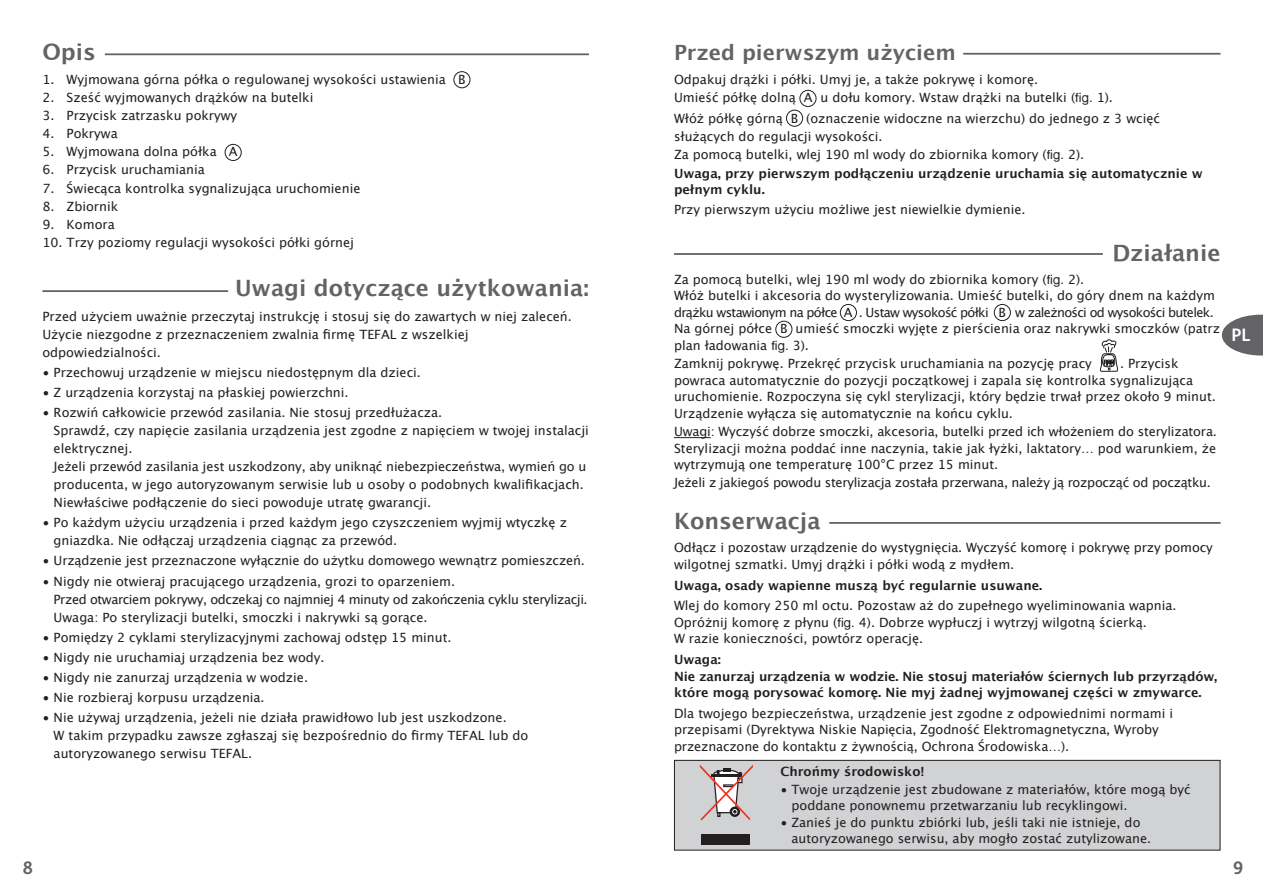
<style>
.page{position:relative;width:1263px;height:893px;background:#fff}
.page>*{position:absolute;margin:0;border:0;box-sizing:border-box;transform-origin:0 0}
.t1{font:700 22.5px "Lucida Grande";color:#636366}
.t2{font:700 21px "Lucida Grande";color:#636366}
.t3{font:700 18px "FS Albert";color:#636366}
.t4{font:700 18px "FS Albert";color:#fff}
.t5{font:12.75px/16.5px "Lucida Grande";color:#231f20}
.t6{font:700 12.75px/16.5px "Lucida Grande";color:#231f20}
.t7{font:12.75px "Lucida Grande";letter-spacing:-.02em;color:#231f20}
.s1{font-family:"Cyrillic II Sans"}
.s2{font-weight:700}
</style>
<div class="page">
<hr style="left:42px;top:290px;width:186px;height:2px;background:#636366">
<hr style="left:674px;top:437px;width:37px;height:1px;background:#231f20">
<hr style="left:829px;top:522px;width:391px;height:2px;background:#636366">
<hr style="left:963px;top:53px;width:257px;height:2px;background:#636366">
<hr style="left:674px;top:253px;width:429px;height:2px;background:#636366">
<hr style="left:105px;top:53px;width:484px;height:2px;background:#636366">
<div style="left:674px;top:760px;width:546px;height:90px;background:#d1d2d4"></div>
<div style="left:674px;top:760px;width:546px;height:90px;border:1px solid #231f20"></div>
<div style="left:701px;top:834px;width:48px;height:10px;background:#231f20"></div>
<svg style="left:700px;top:765px;width:53px;height:55px"></svg>
<svg style="left:1100px;top:339px;width:18px;height:33px"></svg>
<div style="left:453px;top:71px;width:17px;height:17px;border:1px solid #231f20;border-radius:50%"></div>
<div style="left:225px;top:144px;width:17px;height:17px;border:1px solid #231f20;border-radius:50%"></div>
<div style="left:775px;top:321px;width:17px;height:17px;border:1px solid #231f20;border-radius:50%"></div>
<div style="left:994px;top:304px;width:17px;height:17px;border:1px solid #231f20;border-radius:50%"></div>
<div style="left:840px;top:304px;width:17px;height:17px;border:1px solid #231f20;border-radius:50%"></div>
<div style="left:799px;top:90px;width:17px;height:17px;border:1px solid #231f20;border-radius:50%"></div>
<div style="left:786px;top:110px;width:17px;height:17px;border:1px solid #231f20;border-radius:50%"></div>
<svg style="left:1222px;top:315px;width:41px;height:40px"></svg>
<h1 class="t1" style="left:42px;top:39px;width:55px">Opis</h1>
<p class="t5" style="left:42px;top:72px;width:424px">1. Wyjmowana górna półka o regulowanej wysokości ustawienia B</p>
<p class="t5" style="left:42px;top:90px;width:272px">2. Sześć wyjmowanych drążków na butelki</p>
<p class="t5" style="left:42px;top:108px;width:196px">3. Przycisk zatrzasku pokrywy</p>
<p class="t5" style="left:42px;top:126px;width:77px">4. Pokrywa</p>
<p class="t5" style="left:42px;top:144px;width:197px">5. Wyjmowana dolna półka A</p>
<p class="t5" style="left:42px;top:162px;width:164px">6. Przycisk uruchamiania</p>
<p class="t5" style="left:42px;top:180px;width:319px">7. Świecąca kontrolka sygnalizująca uruchomienie</p>
<p class="t5" style="left:42px;top:198px;width:77px">8. Zbiornik</p>
<p class="t5" style="left:42px;top:216px;width:74px">9. Komora</p>
<p class="t5" style="left:42px;top:234px;width:313px">10. Trzy poziomy regulacji wysokości półki górnej</p>
<h1 class="t1" style="left:235px;top:275px;width:355px">Uwagi dotyczące użytkowania:</h1>
<p class="t5" style="left:42px;top:307px;width:531px;line-height:18px">Przed użyciem uważnie przeczytaj instrukcję i stosuj się do zawartych w niej zaleceń.<br>Użycie niezgodne z przeznaczeniem zwalnia firmę TEFAL z wszelkiej odpowiedzialności.</p>
<p class="t5" style="left:42px;top:364px;width:380px">• Przechowuj urządzenie w miejscu niedostępnym dla dzieci.</p>
<p class="t5" style="left:42px;top:384px;width:308px">• Z urządzenia korzystaj na płaskiej powierzchni.</p>
<p class="t5" style="left:54px;top:404px;width:537px;line-height:18px;text-indent:-11px">• Rozwiń całkowicie przewód zasilania. Nie stosuj przedłużacza.<br>Sprawdź, czy napięcie zasilania urządzenia jest zgodne z napięciem w twojej instalacji elektrycznej.<br>Jeżeli przewód zasilania jest uszkodzony, aby uniknąć niebezpieczeństwa, wymień go u producenta, w jego autoryzowanym serwisie lub u osoby o podobnych kwalifikacjach.<br>Niewłaściwe podłączenie do sieci powoduje utratę gwarancji.</p>
<p class="t5" style="left:54px;top:514px;width:515px;line-height:18px;text-indent:-11px">• Po każdym użyciu urządzenia i przed każdym jego czyszczeniem wyjmij wtyczkę z gniazdka. Nie odłączaj urządzenia ciągnąc za przewód.</p>
<p class="t5" style="left:42px;top:553px;width:544px">• Urządzenie jest przeznaczone wyłącznie do użytku domowego wewnątrz pomieszczeń.</p>
<p class="t5" style="left:54px;top:572px;width:535px;line-height:18px;text-indent:-11px">• Nigdy nie otwieraj pracującego urządzenia, grozi to oparzeniem.<br>Przed otwarciem pokrywy, odczekaj co najmniej 4 minuty od zakończenia cyklu sterylizacji.<br>Uwaga: Po sterylizacji butelki, smoczki i nakrywki są gorące.</p>
<p class="t5" style="left:42px;top:629px;width:411px">• Pomiędzy 2 cyklami sterylizacyjnymi zachowaj odstęp 15 minut.</p>
<p class="t5" style="left:42px;top:649px;width:284px">• Nigdy nie uruchamiaj urządzenia bez wody.</p>
<p class="t5" style="left:42px;top:669px;width:267px">• Nigdy nie zanurzaj urządzenia w wodzie.</p>
<p class="t5" style="left:42px;top:689px;width:224px">• Nie rozbieraj korpusu urządzenia.</p>
<p class="t5" style="left:54px;top:709px;width:476px;line-height:18px;text-indent:-11px">• Nie używaj urządzenia, jeżeli nie działa prawidłowo lub jest uszkodzone.<br>W takim przypadku zawsze zgłaszaj się bezpośrednio do firmy TEFAL lub do autoryzowanego serwisu TEFAL.</p>
<h2 class="t2" style="left:674px;top:40px;width:283px">Przed pierwszym użyciem</h2>
<p class="t5" style="left:674px;top:71px;width:440px;line-height:18px">Odpakuj drążki i półki. Umyj je, a także pokrywę i komorę.<br>Umieść półkę dolną A u dołu komory. Wstaw drążki na butelki (<span class="s1">fig.</span> 1).</p>
<p class="t5" style="left:674px;top:109px;width:530px;line-height:18.5px">Włóż półkę górną B (oznaczenie widoczne na wierzchu) do jednego z 3 wcięć służących do regulacji wysokości.<br>Za pomocą butelki, wlej 190 ml wody do zbiornika komory (<span class="s1">fig.</span> 2).<br><span class="s2">Uwaga, przy pierwszym podłączeniu urządzenie uruchamia się automatycznie w</span></p>
<p class="t6" style="left:674px;top:182px;width:92px">pełnym cyklu.</p>
<p class="t5" style="left:674px;top:202px;width:353px">Przy pierwszym użyciu możliwe jest niewielkie dymienie.</p>
<h1 class="t1" style="left:1112px;top:240px;width:110px">Działanie</h1>
<p class="t5" style="left:674px;top:271px;width:548px">Za pomocą butelki, wlej 190 ml wody do zbiornika komory (<span class="s1">fig.</span> 2).<br>Włóż butelki i akcesoria do wysterylizowania. Umieść butelki, do góry dnem na każdym drążku wstawionym na półce A . Ustaw wysokość półki B w zależności od wysokości butelek.<br>Na górnej półce B umieść smoczki wyjęte z pierścienia oraz nakrywki smoczków (patrz plan ładowania <span class="s1">fig.</span> 3).</p>
<p class="t5" style="left:674px;top:355px;width:419px">Zamknij pokrywę. Przekręć przycisk uruchamiania na pozycję pracy</p>
<p class="t5" style="left:674px;top:355px;width:543px;text-indent:446px">. Przycisk powraca automatycznie do pozycji początkowej i zapala się kontrolka sygnalizująca uruchomienie. Rozpoczyna się cykl sterylizacji, który będzie trwał przez około 9 minut.<br>Urządzenie wyłącza się automatycznie na końcu cyklu.</p>
<p class="t5" style="left:674px;top:424px;width:544px;text-align:justify">Uwagi: Wyczyść dobrze smoczki, akcesoria, butelki przed ich włożeniem do sterylizatora.<br>Sterylizacji można poddać inne naczynia, takie jak łyżki, laktatory… pod warunkiem, że wytrzymują one temperaturę 100°C przez 15 minut.</p>
<p class="t7" style="left:674px;top:475px;width:538px">Jeżeli z jakiegoś powodu sterylizacja została przerwana, należy ją rozpocząć od początku.</p>
<h1 class="t1" style="left:674px;top:508px;width:148px">Konserwacja</h1>
<p class="t5" style="left:674px;top:539px;width:540px">Odłącz i pozostaw urządzenie do wystygnięcia. Wyczyść komorę i pokrywę przy pomocy wilgotnej szmatki. Umyj drążki i półki wodą z mydłem.</p>
<p class="t6" style="left:674px;top:577px;width:370px">Uwaga, osady wapienne muszą być regularnie usuwane.</p>
<p class="t5" style="left:674px;top:597px;width:504px">Wlej do komory 250 ml octu. Pozostaw aż do zupełnego wyeliminowania wapnia.<br>Opróżnij komorę z płynu (<span class="s1">fig.</span> 4). Dobrze wypłuczj i wytrzyj wilgotną ścierką.<br>W razie konieczności, powtórz operację.</p>
<p class="t6" style="left:674px;top:651px;width:545px">Uwaga:<br>Nie zanurzaj urządzenia w wodzie. Nie stosuj materiałów ściernych lub przyrządów, które mogą porysować komorę. Nie myj żadnej wyjmowanej części w zmywarce.</p>
<p class="t5" style="left:674px;top:705px;width:500px">Dla twojego bezpieczeństwa, urządzenie jest zgodne z odpowiednimi normami i przepisami (Dyrektywa Niskie Napięcia, Zgodność Elektromagnetyczna, Wyroby przeznaczone do kontaktu z żywnością, Ochrona Środowiska…).</p>
<p class="t6" style="left:780px;top:763px;width:146px">Chrońmy środowisko!</p>
<p class="t5" style="left:791px;top:781px;width:400px;text-indent:-11px">• Twoje urządzenie jest zbudowane z materiałów, które mogą być poddane ponownemu przetwarzaniu lub recyklingowi.</p>
<p class="t5" style="left:791px;top:814px;width:361px;text-indent:-11px">• Zanieś je do punktu zbiórki lub, jeśli taki nie istnieje, do autoryzowanego serwisu, aby mogło zostać zutylizowane.</p>
<h3 class="t4" style="left:1231px;top:325px;width:20px">PL</h3>
<h3 class="t3" style="left:23px;top:857px;width:12px">8</h3>
<h3 class="t3" style="left:1233px;top:857px;width:12px">9</h3>
</div>
